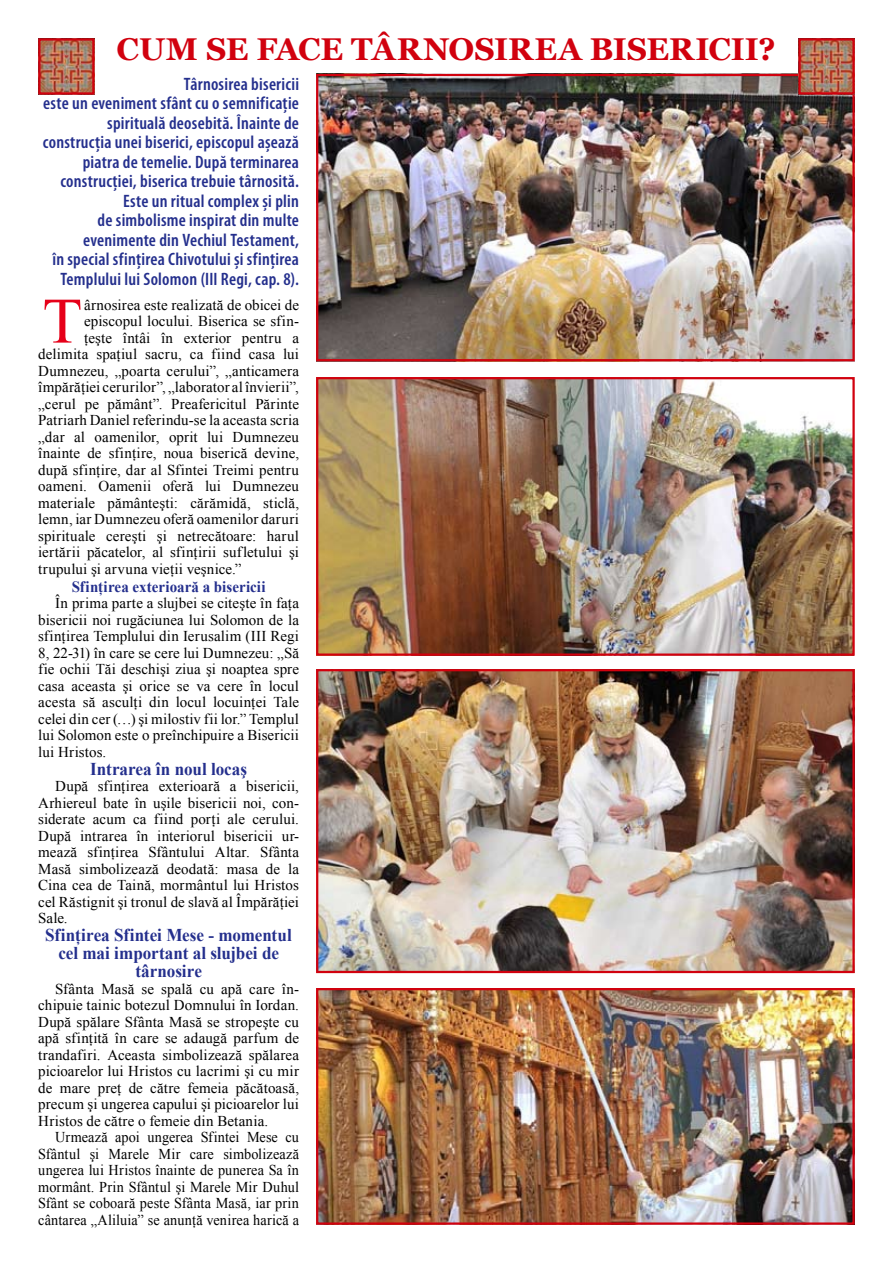
<style>
.page{position:relative;width:893px;height:1263px;background:#fff}
.page>*{position:absolute;margin:0;border:0;box-sizing:border-box;transform-origin:0 0}
.t1{font:64.8px "Times New Roman";color:#e60019}
.t2{font:700 31.5px "Georgia";color:#d1010e}
.t3{font:600 condensed 18px/19.5px "Myriad Pro";letter-spacing:.015em;color:#242f8d;text-align:right}
.t4{font:700 18px/18px "Times New Roman";color:#242f8d;text-align:center;scale:.95 1}
.t5{font:700 15.75px "Times New Roman";letter-spacing:.005em;color:#242f8d;scale:.95 1}
.t6{font:15px/16.5px "Times New Roman";letter-spacing:.01em;color:#000;text-align:justify}
.t7{font:15px/16.5px "Times New Roman";letter-spacing:.01em;color:#000;text-align:justify;scale:.95 1}
</style>
<div class="page">
<img style="left:319px;top:77px;width:533px;height:281px">
<div style="left:316px;top:74px;width:539px;height:287px;border:2px solid #d1010e"></div>
<img style="left:41px;top:41px;width:51px;height:51px">
<div style="left:38px;top:38px;width:57px;height:57px;border:2px solid #d1010e"></div>
<img style="left:801px;top:41px;width:51px;height:51px">
<div style="left:798px;top:38px;width:57px;height:57px;border:2px solid #d1010e"></div>
<img style="left:319px;top:380px;width:533px;height:273px">
<div style="left:316px;top:377px;width:539px;height:279px;border:2px solid #d1010e"></div>
<img style="left:319px;top:991px;width:533px;height:231px">
<div style="left:316px;top:988px;width:539px;height:237px;border:2px solid #d1010e"></div>
<img style="left:319px;top:672px;width:533px;height:298px">
<div style="left:316px;top:669px;width:539px;height:304px;border:2px solid #d1010e"></div>
<h2 class="t2" style="left:117px;top:31px;width:661px">CUM SE FACE TÂRNOSIREA BISERICII?</h2>
<p class="t3" style="left:43px;top:74px;width:258px">Târnosirea bisericii<br>este un eveniment sfânt cu o semnificație spirituală deosebită. Înainte de construcția unei biserici, episcopul așează piatra de temelie. După terminarea construcției, biserica trebuie târnosită.<br>Este un ritual complex și plin<br>de simbolisme inspirat din multe evenimente din Vechiul Testament,<br>în special sfințirea Chivotului și sfințirea Templului lui Solomon (III Regi, cap. 8).</p>
<h1 class="t1" style="left:43px;top:277px;width:41px">T</h1>
<p class="t6" style="left:84px;top:296px;width:216px">ârnosirea este realizată de obicei de</p>
<p class="t6" style="left:84px;top:313px;width:216px">episcopul locului. Biserica se sfin-</p>
<p class="t6" style="left:84px;top:329px;width:216px">ţeşte întâi în exterior pentru a</p>
<p class="t6" style="left:38px;top:346px;width:262px">delimita spaţiul sacru, ca fiind casa lui</p>
<p class="t6" style="left:38px;top:362px;width:262px">Dumnezeu, „poarta cerului”, „anticamera</p>
<p class="t6" style="left:38px;top:379px;width:262px">împărăţiei cerurilor”, „laborator al învierii”,</p>
<p class="t6" style="left:38px;top:395px;width:262px">„cerul pe pământ”. Preafericitul Părinte</p>
<p class="t6" style="left:38px;top:412px;width:262px">Patriarh Daniel referindu-se la aceasta scria</p>
<p class="t6" style="left:38px;top:428px;width:262px">„dar al oamenilor, oprit lui Dumnezeu</p>
<p class="t6" style="left:38px;top:445px;width:262px">înainte de sfinţire, noua biserică devine,</p>
<p class="t6" style="left:38px;top:461px;width:262px">după sfinţire, dar al Sfintei Treimi pentru</p>
<p class="t6" style="left:38px;top:478px;width:262px">oameni. Oamenii oferă lui Dumnezeu</p>
<p class="t6" style="left:38px;top:494px;width:262px">materiale pământeşti: cărămidă, sticlă,</p>
<p class="t6" style="left:38px;top:511px;width:262px">lemn, iar Dumnezeu oferă oamenilor daruri</p>
<p class="t6" style="left:38px;top:527px;width:262px">spirituale cereşti şi netrecătoare: harul</p>
<p class="t6" style="left:38px;top:544px;width:262px">iertării păcatelor, al sfinţirii sufletului şi</p>
<p class="t6" style="left:38px;top:560px;width:205px">trupului şi arvuna vieţii veşnice.”</p>
<p class="t5" style="left:72px;top:575px;width:206px">Sfinţirea exterioară a bisericii</p>
<p class="t6" style="left:38px;top:595px;width:262px;text-indent:17px">În prima parte a slujbei se citeşte în faţa bisericii noi rugăciunea lui Solomon de la sfinţirea Templului din Ierusalim (III Regi 8, 22-31) în care se cere lui Dumnezeu: „Să fie ochii Tăi deschişi ziua şi noaptea spre casa aceasta şi orice se va cere în locul acesta să asculţi din locul locuinţei Tale celei din cer (…) şi milostiv fii lor.” Templul lui Solomon este o preînchipuire a Bisericii lui Hristos.</p>
<p class="t4" style="left:90px;top:759px;width:167px">Intrarea în noul locaş</p>
<p class="t6" style="left:38px;top:778px;width:262px;text-indent:17px">După sfinţirea exterioară a bisericii, Arhiereul bate în uşile bisericii noi, con&shy;siderate acum ca fiind porţi ale cerului.<br>După intrarea în interiorul bisericii ur&shy;mează sfinţirea Sfântului Altar. Sfânta Masă simbolizează deodată: masa de la Cina cea de Taină, mormântul lui Hristos cel Răstignit şi tronul de slavă al Împărăţiei Sale.</p>
<p class="t4" style="left:45px;top:926px;width:261px">Sfinţirea Sfintei Mese - momentul cel mai important al slujbei de târnosire</p>
<p class="t6" style="left:38px;top:980px;width:262px;text-indent:17px">Sfânta Masă se spală cu apă care în&shy;chipuie tainic botezul Domnului în Iordan.<br>După spălare Sfânta Masă se stropeşte cu apă sfinţită în care se adaugă parfum de trandafiri. Aceasta simbolizează spălarea picioarelor lui Hristos cu lacrimi şi cu mir de mare preţ de către femeia păcătoasă, precum şi ungerea capului şi picioarelor lui Hristos de către o femeie din Betania.</p>
<p class="t7" style="left:38px;top:1129px;width:276px;text-indent:17px">Urmează apoi ungerea Sfintei Mese cu Sfântul şi Marele Mir care simbolizează ungerea lui Hristos înainte de punerea Sa în mormânt. Prin Sfântul şi Marele Mir Duhul Sfânt se coboară peste Sfânta Masă, iar prin cântarea „Aliluia” se anunţă venirea harică a</p>
</div>
